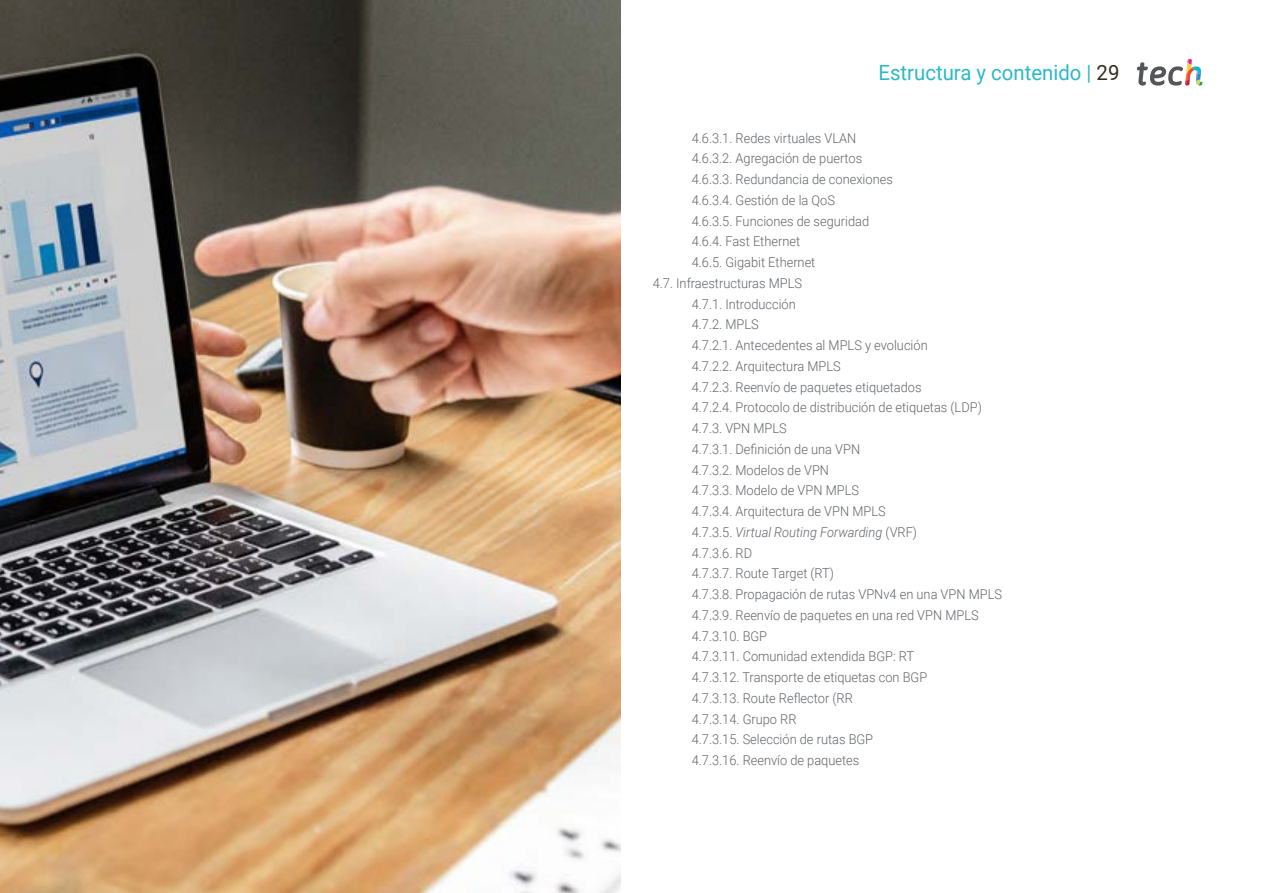
<style>
.page{position:relative;width:1263px;height:893px;background:#fff}
.page>*{position:absolute;margin:0;border:0;box-sizing:border-box;transform-origin:0 0}
.t1{font:21px "Roboto";color:#2db8c5}
.t2{font:300 13.5px "Roboto";color:#61646a;scale:.95 1}
.t3{font:italic 300 13.5px "Roboto";color:#61646a;scale:.95 1}
.s1{color:#312e20}
.s2{font-style:normal}
</style>
<div class="page">
<img style="left:0;top:0;width:621px;height:893px">
<svg style="left:1137px;top:59px;width:65px;height:27px"></svg>
<h1 class="t1" style="left:878px;top:57px;width:242px">Estructura y contenido | <span class="s1">29</span></h1>
<p class="t2" style="left:692px;top:128px;width:175px">4.6.3.1. Redes virtuales VLAN</p>
<p class="t2" style="left:692px;top:149px;width:181px">4.6.3.2. Agregación de puertos</p>
<p class="t2" style="left:692px;top:170px;width:213px">4.6.3.3. Redundancia de conexiones</p>
<p class="t2" style="left:692px;top:191px;width:152px">4.6.3.4. Gestión de la QoS</p>
<p class="t2" style="left:692px;top:211px;width:188px">4.6.3.5. Funciones de seguridad</p>
<p class="t2" style="left:692px;top:232px;width:116px">4.6.4. Fast Ethernet</p>
<p class="t2" style="left:692px;top:253px;width:132px">4.6.5. Gigabit Ethernet</p>
<p class="t2" style="left:653px;top:274px;width:159px">4.7. Infraestructuras MPLS</p>
<p class="t2" style="left:692px;top:294px;width:111px">4.7.1. Introducción</p>
<p class="t2" style="left:692px;top:315px;width:72px">4.7.2. MPLS</p>
<p class="t2" style="left:692px;top:336px;width:250px">4.7.2.1. Antecedentes al MPLS y evolución</p>
<p class="t2" style="left:692px;top:357px;width:158px">4.7.2.2. Arquitectura MPLS</p>
<p class="t2" style="left:692px;top:377px;width:243px">4.7.2.3. Reenvío de paquetes etiquetados</p>
<p class="t2" style="left:692px;top:398px;width:307px">4.7.2.4. Protocolo de distribución de etiquetas (LDP)</p>
<p class="t2" style="left:692px;top:419px;width:102px">4.7.3. VPN MPLS</p>
<p class="t2" style="left:692px;top:440px;width:179px">4.7.3.1. Definición de una VPN</p>
<p class="t2" style="left:692px;top:460px;width:146px">4.7.3.2. Modelos de VPN</p>
<p class="t2" style="left:692px;top:481px;width:178px">4.7.3.3. Modelo de VPN MPLS</p>
<p class="t2" style="left:692px;top:502px;width:206px">4.7.3.4. Arquitectura de VPN MPLS</p>
<p class="t3" style="left:692px;top:523px;width:239px"><span class="s2">4.7.3.5.</span> Virtual Routing Forwarding <span class="s2">(VRF)</span></p>
<p class="t2" style="left:692px;top:543px;width:65px">4.7.3.6. RD</p>
<p class="t2" style="left:692px;top:564px;width:151px">4.7.3.7. Route Target (RT)</p>
<p class="t2" style="left:692px;top:585px;width:328px">4.7.3.8. Propagación de rutas VPNv4 en una VPN MPLS</p>
<p class="t2" style="left:692px;top:606px;width:304px">4.7.3.9. Reenvío de paquetes en una red VPN MPLS</p>
<p class="t2" style="left:692px;top:626px;width:81px">4.7.3.10. BGP</p>
<p class="t2" style="left:692px;top:647px;width:236px">4.7.3.11. Comunidad extendida BGP: RT</p>
<p class="t2" style="left:692px;top:668px;width:249px">4.7.3.12. Transporte de etiquetas con BGP</p>
<p class="t2" style="left:692px;top:689px;width:171px">4.7.3.13. Route Reflector (RR</p>
<p class="t2" style="left:692px;top:709px;width:112px">4.7.3.14. Grupo RR</p>
<p class="t2" style="left:692px;top:730px;width:192px">4.7.3.15. Selección de rutas BGP</p>
<p class="t2" style="left:692px;top:751px;width:178px">4.7.3.16. Reenvío de paquetes</p>
</div>
